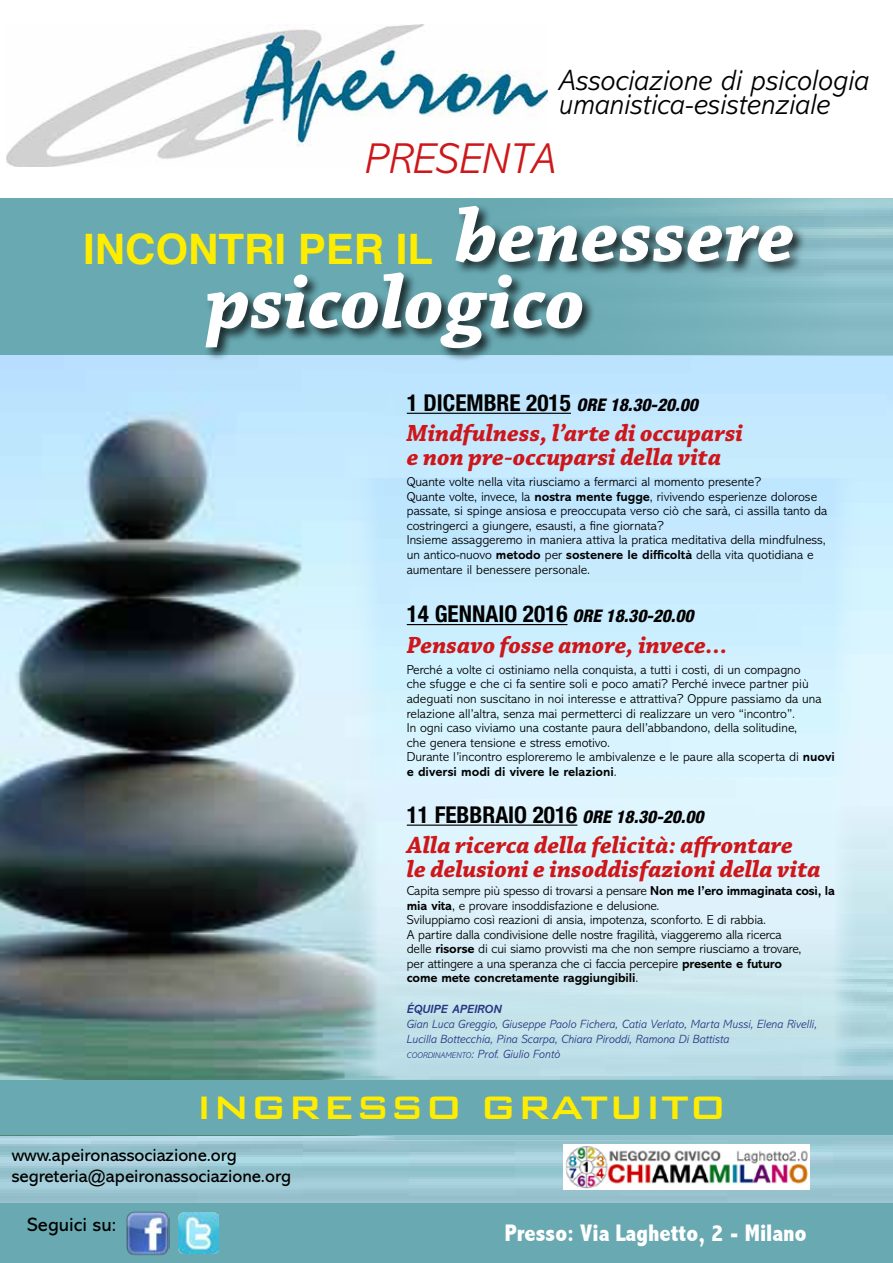
<style>
.page{position:relative;width:893px;height:1263px;background:#fff}
.page>*{position:absolute;margin:0;border:0;box-sizing:border-box;transform-origin:0 0}
.t1{font:italic 700 78.9px/66.6px "Chaparral Pro";color:#fff}
.t2{font:500 43.5px "Bank Gothic BT";color:#ffed00}
.t3{font:italic 300 43.5px "Abadi";color:#cd171a}
.t4{font:700 42px "Helvetica";color:#ffed00}
.t5{font:italic 300 29.7px/23.7px "Abadi";color:#000}
.t6{font:italic 700 24.75px/23.2px "Chaparral Pro";color:#cd171a}
.t7{font:800 condensed 24px "Abadi";color:#fff}
.t8{font:700 condensed 23.25px "Helvetica Neue LT Std";color:#000}
.t9{font:19.35px "Abadi";color:#000}
.t10{font:18px/21.6px "Abadi";color:#000}
.t11{font:italic 800 condensed 17.4px "Helvetica Neue LT Std";color:#000}
.t12{font:300 13.05px/14.5px "Abadi";color:#000}
.t13{font:italic 300 12px/15px "Abadi";color:#283583}
.t14{font:italic 700 12px "Abadi";letter-spacing:.01em;color:#283583}
.s1{font-weight:700;font-style:normal;font-size:23.25px}
.s2{font-weight:700}
.s3{font-weight:800;font-style:italic;font-size:17.4px}
.s4{font-size:8.4px}
.s5{font-style:inherit}
</style>
<div class="page">
<img style="left:0;top:1135px;width:893px;height:69px">
<div style="left:0;top:1204px;width:893px;height:59px;background:#68a9b2"></div>
<img style="left:6px;top:24px;width:541px;height:142px">
<img style="left:0;top:355px;width:367px;height:780px">
<img style="left:367px;top:355px;width:526px;height:785px">
<div style="left:0;top:198px;width:893px;height:157px;background:#68a9b2"></div>
<img style="left:349px;top:479px;width:514px;height:597px">
<hr style="left:407px;top:413px;width:164px;height:1px;background:#000">
<hr style="left:407px;top:624px;width:160px;height:1px;background:#000">
<hr style="left:407px;top:824px;width:170px;height:2px;background:#000">
<img style="left:625px;top:198px;width:268px;height:157px">
<div style="left:204px;top:204px;width:602px;height:158px;background:#000;opacity:.75"></div>
<div style="left:0;top:1080px;width:893px;height:54px;background:#68a9b2"></div>
<img style="left:126px;top:1211px;width:44px;height:44px">
<img style="left:178px;top:1212px;width:41px;height:41px">
<img style="left:563px;top:1144px;width:246px;height:46px">
<h3 class="t5" style="left:559px;top:69px;width:312px">Associazione di psicologia umanistica-esistenziale</h3>
<h2 class="t3" style="left:365px;top:135px;width:193px">PRESENTA</h2>
<h1 class="t1" style="left:207px;top:205px;width:590px;text-indent:249px">benessere psicologico</h1>
<h3 class="t4" style="left:83px;top:215px;width:352px">INCONTRI PER IL</h3>
<h3 class="t11" style="left:407px;top:394px;width:293px"><span class="s1">1 DICEMBRE 2015</span> ORE 18.30-20.00</h3>
<h3 class="t6" style="left:407px;top:423px;width:338px">Mindfulness, l’arte di occuparsi e non pre-occuparsi della vita</h3>
<p class="t12" style="left:407px;top:475px;width:422px">Quante volte nella vita riusciamo a fermarci al momento presente?<br>Quante volte, invece, la <span class="s2">nostra mente fugge</span>, rivivendo esperienze dolorose passate, si spinge ansiosa e preoccupata verso ciò che sarà, ci assilla tanto da costringerci a giungere, esausti, a fine giornata?<br>Insieme assaggeremo in maniera attiva la pratica meditativa della mindfulness, un antico-nuovo <span class="s2">metodo</span> per <span class="s2">sostenere le difficoltà</span> della vita quotidiana e aumentare il benessere personale.</p>
<h3 class="t11" style="left:407px;top:605px;width:288px"><span class="s1">14 GENNAIO 2016</span> ORE 18.30-20.00</h3>
<h3 class="t6" style="left:407px;top:634px;width:322px">Pensavo fosse amore, invece...</h3>
<p class="t12" style="left:407px;top:662px;width:429px">Perché a volte ci ostiniamo nella conquista, a tutti i costi, di un compagno<br>che sfugge e che ci fa sentire soli e poco amati? Perché invece partner più adeguati non suscitano in noi interesse e attrattiva? Oppure passiamo da una relazione all’altra, senza mai permetterci di realizzare un vero “incontro”.<br>In ogni caso viviamo una costante paura dell’abbandono, della solitudine,<br>che genera tensione e stress emotivo.<br>Durante l’incontro esploreremo le ambivalenze e le paure alla scoperta di <span class="s2">nuovi e diversi modi di vivere le relazioni</span>.</p>
<h3 class="t8" style="left:407px;top:800px;width:298px">11 FEBBRAIO 2016 <span class="s3">ORE 18.30-20.00</span></h3>
<h3 class="t6" style="left:407px;top:834px;width:415px">Alla ricerca della felicità: affrontare<br>le delusioni e insoddisfazioni della vita</h3>
<p class="t12" style="left:407px;top:884px;width:430px">Capita sempre più spesso di trovarsi a pensare <span class="s2">Non me l’ero immaginata così, la mia vita</span>, e provare insoddisfazione e delusione.<br>Sviluppiamo così reazioni di ansia, impotenza, sconforto. E di rabbia.<br>A partire dalla condivisione delle nostre fragilità, viaggeremo alla ricerca<br>delle <span class="s2">risorse</span> di cui siamo provvisti ma che non sempre riusciamo a trovare,<br>per attingere a una speranza che ci faccia percepire <span class="s2">presente e futuro<br>come mete concretamente raggiungibili</span>.</p>
<p class="t14" style="left:407px;top:1002px;width:96px">ÉQUIPE APEIRON</p>
<p class="t13" style="left:407px;top:1016px;width:412px">Gian Luca Greggio, Giuseppe Paolo Fichera, Catia Verlato, Marta Mussi, Elena Rivelli,<br>Lucilla Bottecchia, Pina Scarpa, Chiara Piroddi, Ramona Di Battista<br><span class="s4">COORDINAMENTO</span><span class="s5">:</span> Prof. Giulio Fontò</p>
<h2 class="t2" style="left:196px;top:1084px;width:533px">INGRESSO GRATUITO</h2>
<h3 class="t10" style="left:12px;top:1144px;width:281px">www.apeironassociazione.org segreteria@apeironassociazione.org</h3>
<h3 class="t9" style="left:28px;top:1214px;width:90px">Seguici su:</h3>
<h3 class="t7" style="left:505px;top:1219px;width:303px">Presso: Via Laghetto, 2 - Milano</h3>
</div>
